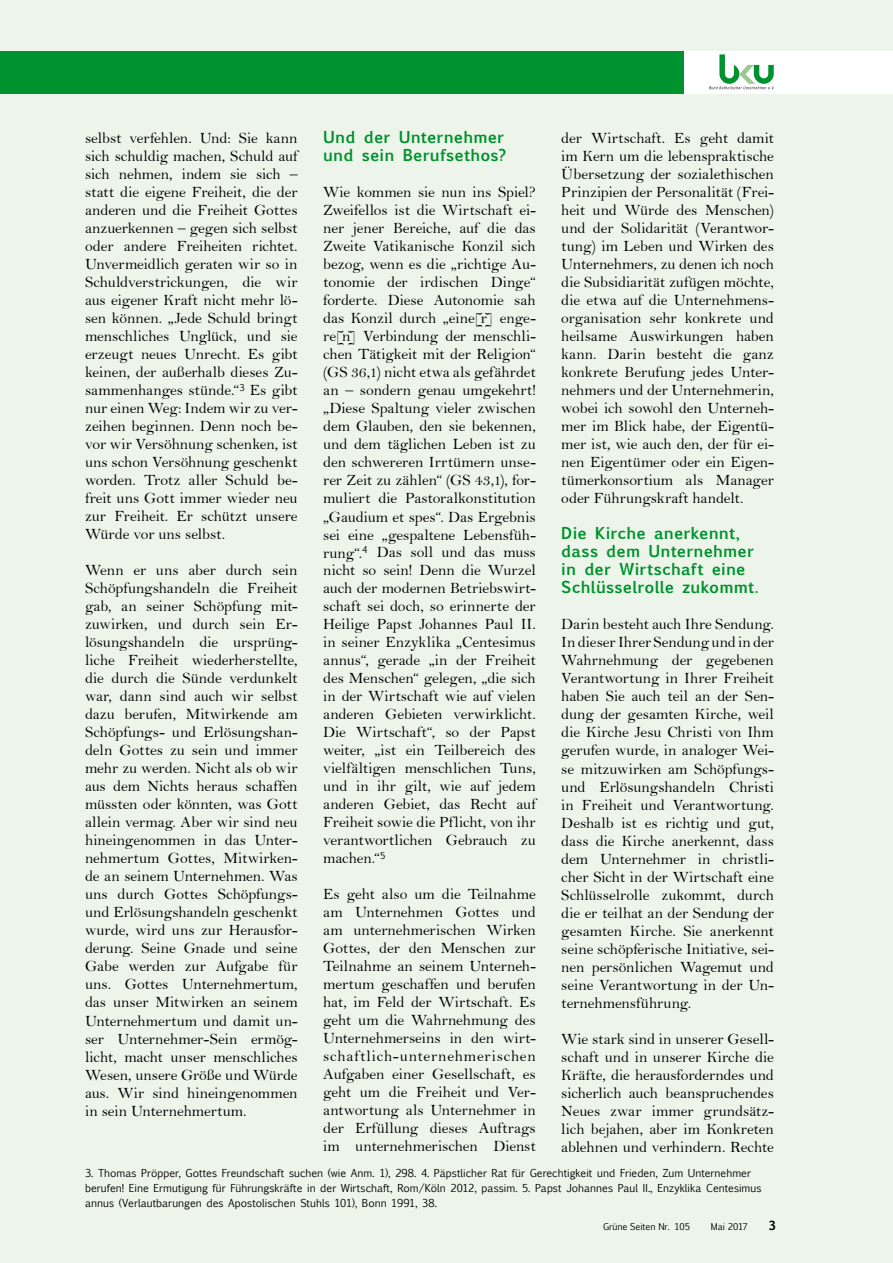
<style>
.page{position:relative;width:893px;height:1263px;background:#edf4ea}
.page>*{position:absolute;margin:0;border:0;box-sizing:border-box;transform-origin:0 0}
.t1{font:15.75px/18px "Bell";letter-spacing:-.005em;color:#000;text-align:justify}
.t2{font:700 15.75px/18px "Euphemia UCAS";letter-spacing:.01em;color:#00922e}
.t3{font:700 12px "Euphemia UCAS";color:#000}
.t4{font:10.5px/15px "Euphemia CAS";color:#000}
.t5{font:9px "Euphemia CAS";color:#000}
.t6{font:3.9px "Myriad Pro";color:#000}
</style>
<div class="page">
<div style="left:0;top:51px;width:685px;height:43px;background:#00922e"></div>
<div style="left:685px;top:51px;width:208px;height:43px;background:#fff"></div>
<svg style="left:709px;top:54px;width:65px;height:36px"></svg>
<p class="t6" style="left:773px;top:86px;width:2px">.</p>
<p class="t2" style="left:323px;top:129px;width:185px">Und der Unternehmer und sein Berufsethos?</p>
<p class="t1" style="left:323px;top:183px;width:214px">Wie kommen sie nun ins Spiel?<br>Zweifellos ist die Wirtschaft ei&shy;ner jener Bereiche, auf die das Zweite Vatikanische Konzil sich bezog, wenn es die „richtige Au&shy;tonomie der irdischen Dinge“ forderte. Diese Autonomie sah das Konzil durch „eine[r] enge&shy;re[n] Verbindung der menschli&shy;chen Tätigkeit mit der Religion“ (GS 36,1) nicht etwa als gefährdet an – sondern genau umgekehrt! „Diese Spaltung vieler zwischen dem Glauben, den sie bekennen, und dem täglichen Leben ist zu den schwereren Irrtümern unse&shy;rer Zeit zu zählen“ (GS 43,1), for&shy;muliert die Pastoralkonstitution „Gaudium et spes“. Das Ergebnis sei eine „gespaltene Lebensfüh&shy;rung“.<sup>4</sup> Das soll und das muss nicht so sein! Denn die Wurzel auch der modernen Betriebswirt&shy;schaft sei doch, so erinnerte der Heilige Papst Johannes Paul II. in seiner Enzyklika „Centesimus annus“, gerade „in der Freiheit des Menschen“ gelegen, „die sich in der Wirtschaft wie auf vielen anderen Gebieten verwirklicht.<br>Die Wirtschaft“, so der Papst weiter, „ist ein Teilbereich des vielfältigen menschlichen Tuns, und in ihr gilt, wie auf jedem anderen Gebiet, das Recht auf Freiheit sowie die Pflicht, von ihr verantwortlichen Gebrauch zu machen.“<sup>5</sup></p>
<p class="t1" style="left:323px;top:885px;width:214px">Es geht also um die Teilnahme am Unternehmen Gottes und am unternehmerischen Wirken Gottes, der den Menschen zur Teilnahme an seinem Unterneh&shy;mertum geschaffen und berufen hat, im Feld der Wirtschaft. Es geht um die Wahrnehmung des Unternehmerseins in den wirt&shy;schaftlich-unternehmerischen Aufgaben einer Gesellschaft, es geht um die Freiheit und Ver&shy;antwortung als Unternehmer in der Erfüllung dieses Auftrags im unternehmerischen Dienst</p>
<p class="t1" style="left:85px;top:129px;width:214px">selbst verfehlen. Und: Sie kann sich schuldig machen, Schuld auf sich nehmen, indem sie sich – statt die eigene Freiheit, die der anderen und die Freiheit Gottes anzuerkennen – gegen sich selbst oder andere Freiheiten richtet.<br>Unvermeidlich geraten wir so in Schuldverstrickungen, die wir aus eigener Kraft nicht mehr lö&shy;sen können. „Jede Schuld bringt menschliches Unglück, und sie erzeugt neues Unrecht. Es gibt keinen, der außerhalb dieses Zu&shy;sammenhanges stünde.“<sup>3</sup> Es gibt nur einen Weg: Indem wir zu ver&shy;zeihen beginnen. Denn noch be&shy;vor wir Versöhnung schenken, ist uns schon Versöhnung geschenkt worden. Trotz aller Schuld be&shy;freit uns Gott immer wieder neu zur Freiheit. Er schützt unsere Würde vor uns selbst.</p>
<p class="t1" style="left:85px;top:561px;width:214px">Wenn er uns aber durch sein Schöpfungshandeln die Freiheit gab, an seiner Schöpfung mit&shy;zuwirken, und durch sein Er&shy;lösungshandeln die ursprüng&shy;liche Freiheit wiederherstellte, die durch die Sünde verdunkelt war, dann sind auch wir selbst dazu berufen, Mitwirkende am Schöpfungs- und Erlösungshan&shy;deln Gottes zu sein und immer mehr zu werden. Nicht als ob wir aus dem Nichts heraus schaffen müssten oder könnten, was Gott allein vermag. Aber wir sind neu hineingenommen in das Unter&shy;nehmertum Gottes, Mitwirken&shy;de an seinem Unternehmen. Was uns durch Gottes Schöpfungs&shy;und Erlösungshandeln geschenkt wurde, wird uns zur Herausfor&shy;derung. Seine Gnade und seine Gabe werden zur Aufgabe für uns. Gottes Unternehmertum, das unser Mitwirken an seinem Unternehmertum und damit un&shy;ser Unternehmer-Sein ermög&shy;licht, macht unser menschliches Wesen, unsere Größe und Würde aus. Wir sind hineingenommen in sein Unternehmertum.</p>
<p class="t1" style="left:561px;top:129px;width:214px">der Wirtschaft. Es geht damit im Kern um die lebenspraktische Übersetzung der sozialethischen Prinzipien der Personalität (Frei&shy;heit und Würde des Menschen) und der Solidarität (Verantwor&shy;tung) im Leben und Wirken des Unternehmers, zu denen ich noch die Subsidiarität zufügen möchte, die etwa auf die Unternehmens&shy;organisation sehr konkrete und heilsame Auswirkungen haben kann. Darin besteht die ganz konkrete Berufung jedes Unter&shy;nehmers und der Unternehmerin, wobei ich sowohl den Unterneh&shy;mer im Blick habe, der Eigentü&shy;mer ist, wie auch den, der für ei&shy;nen Eigentümer oder ein Eigen&shy;tümerkonsortium als Manager oder Führungskraft handelt.</p>
<p class="t2" style="left:561px;top:525px;width:199px">Die Kirche anerkennt, dass dem Unternehmer in der Wirtschaft eine<br>Schlüsselrolle zukommt.</p>
<p class="t1" style="left:561px;top:615px;width:214px">Darin besteht auch Ihre Sendung.<br>In dieser Ihrer Sendung und in der Wahrnehmung der gegebenen Verantwortung in Ihrer Freiheit haben Sie auch teil an der Sen&shy;dung der gesamten Kirche, weil die Kirche Jesu Christi von Ihm gerufen wurde, in analoger Wei&shy;se mitzuwirken am Schöpfungs&shy;und Erlösungshandeln Christi in Freiheit und Verantwortung.<br>Deshalb ist es richtig und gut, dass die Kirche anerkennt, dass dem Unternehmer in christli&shy;cher Sicht in der Wirtschaft eine Schlüsselrolle zukommt, durch die er teilhat an der Sendung der gesamten Kirche. Sie anerkennt seine schöpferische Initiative, sei&shy;nen persönlichen Wagemut und seine Verantwortung in der Un&shy;ternehmensführung.</p>
<p class="t1" style="left:561px;top:1029px;width:214px">Wie stark sind in unserer Gesell&shy;schaft und in unserer Kirche die Kräfte, die herausforderndes und sicherlich auch beanspruchendes Neues zwar immer grundsätz&shy;lich bejahen, aber im Konkreten ablehnen und verhindern. Rechte</p>
<p class="t4" style="left:85px;top:1166px;width:678px">3. Thomas Pröpper, Gottes Freundschaft suchen (wie Anm. 1), 298. 4. Päpstlicher Rat für Gerechtigkeit und Frieden, Zum Unternehmer berufen! Eine Ermutigung für Führungskräfte in der Wirtschaft, Rom/Köln 2012, passim. 5. Papst Johannes Paul II., Enzyklika Centesimus annus (Verlautbarungen des Apostolischen Stuhls 101), Bonn 1991, 38.</p>
<p class="t5" style="left:603px;top:1220px;width:88px">Grüne Seiten Nr. 105</p>
<p class="t5" style="left:711px;top:1220px;width:38px">Mai 2017</p>
<p class="t3" style="left:768px;top:1216px;width:9px">3</p>
</div>
